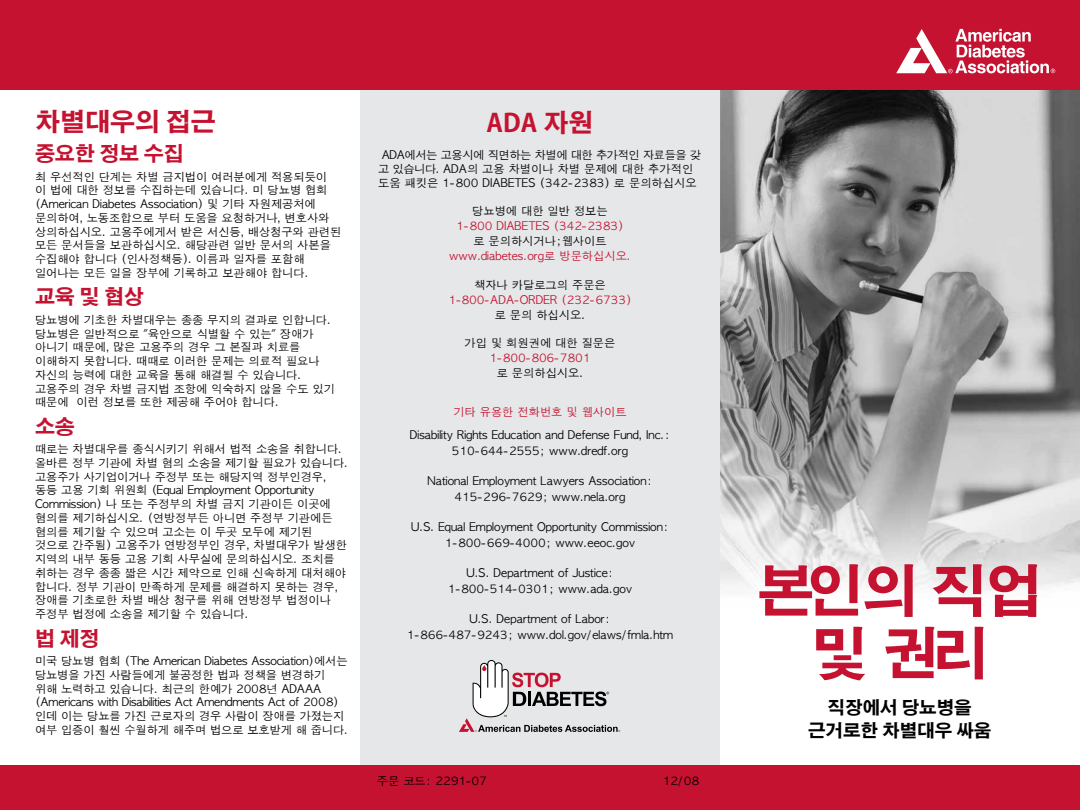
<style>
.page{position:relative;width:1080px;height:810px;background:#fff}
.page>*{position:absolute;margin:0;border:0;box-sizing:border-box;transform-origin:0 0}
.t1{font:700 56.25px/62.5px "Adobe Gothic Std";letter-spacing:-.07em;color:#c41230;text-align:center}
.t2{font:700 25px "Adobe Gothic Std";color:#c41230}
.t3{font:700 20px "Adobe Gothic Std";letter-spacing:-.005em;color:#c41230}
.t4{font:700 17.5px/22.5px "Adobe Gothic Std";color:#000;text-align:center}
.t5{font:11.25px/13.8px "Apple Gothic";letter-spacing:-.005em;color:#000}
.t6{font:11.25px "Apple Gothic";color:#c41230}
</style>
<div class="page">
<img style="left:720px;top:90px;width:360px;height:501px">
<div style="left:360px;top:0;width:360px;height:810px;background:#e6e7e8"></div>
<div style="left:0;top:765px;width:1080px;height:45px;background:#c41230"></div>
<div style="left:0;top:0;width:1080px;height:90px;background:#c41230"></div>
<svg style="left:896px;top:29px;width:159px;height:44px"></svg>
<svg style="left:459px;top:660px;width:161px;height:72px"></svg>
<h2 class="t2" style="left:35px;top:107px;width:182px">차별대우의 접근</h2>
<h3 class="t3" style="left:35px;top:142px;width:150px">중요한 정보 수집</h3>
<p class="t5" style="left:35px;top:170px;width:308px">최 우선적인 단계는 차별 금지법이 여러분에게 적용되듯이<br>이 법에 대한 정보를 수집하는데 있습니다. 미 당뇨병 협회 (American Diabetes Association) 및 기타 자원제공처에 문의하여, 노동조합으로 부터 도움을 요청하거나, 변호사와 상의하십시오. 고용주에게서 받은 서신등, 배상청구와 관련된 모든 문서들을 보관하십시오. 해당관련 일반 문서의 사본을 수집해야 합니다 (인사정책등). 이름과 일자를 포함해 일어나는 모든 일을 장부에 기록하고 보관해야 합니다.</p>
<h3 class="t3" style="left:35px;top:285px;width:110px">교육 및 협상</h3>
<p class="t5" style="left:35px;top:313px;width:301px">당뇨병에 기초한 차별대우는 종종 무지의 결과로 인합니다. 당뇨병은 일반적으로 "육안으로 식별할 수 있는" 장애가 아니기 때문에, 많은 고용주의 경우 그 본질과 치료를 이해하지 못합니다. 때때로 이러한 문제는 의료적 필요나 자신의 능력에 대한 교육을 통해 해결될 수 있습니다. 고용주의 경우 차별 금지법 조항에 익숙하지 않을 수도 있기 때문에 이런 정보를 또한 제공해 주어야 합니다.</p>
<h3 class="t3" style="left:35px;top:414px;width:41px">소송</h3>
<p class="t5" style="left:35px;top:442px;width:315px">때로는 차별대우를 종식시키기 위해서 법적 소송을 취합니다. 올바른 정부 기관에 차별 혐의 소송을 제기할 필요가 있습니다. 고용주가 사기업이거나 주정부 또는 해당지역 정부인경우, 동등 고용 기회 위원회 (Equal Employment Opportunity<br>Commission) 나 또는 주정부의 차별 금지 기관이든 이곳에 혐의를 제기하십시오. (연방정부든 아니면 주정부 기관에든 혐의를 제기할 수 있으며 고소는 이 두곳 모두에 제기된 것으로 간주됨) 고용주가 연방정부인 경우, 차별대우가 발생한 지역의 내부 동등 고용 기회 사무실에 문의하십시오. 조치를 취하는 경우 종종 짧은 시간 제약으로 인해 신속하게 대처해야 합니다. 정부 기관이 만족하게 문제를 해결하지 못하는 경우, 장애를 기초로한 차별 배상 청구를 위해 연방정부 법정이나 주정부 법정에 소송을 제기할 수 있습니다.</p>
<h3 class="t3" style="left:35px;top:626px;width:66px">법 제정</h3>
<p class="t5" style="left:35px;top:654px;width:315px">미국 당뇨병 협회 (The American Diabetes Association)에서는 당뇨병을 가진 사람들에게 불공정한 법과 정책을 변경하기 위해 노력하고 있습니다. 최근의 한예가 2008년 ADAAA (Americans with Disabilities Act Amendments Act of 2008) 인데 이는 당뇨를 가진 근로자의 경우 사람이 장애를 가졌는지 여부 입증이 훨씬 수월하게 해주며 법으로 보호받게 해 줍니다.</p>
<h2 class="t2" style="left:487px;top:108px;width:108px">ADA 자원</h2>
<p class="t5" style="left:378px;top:149px;width:325px;text-indent:4px">ADA에서는 고용시에 직면하는 차별에 대한 추가적인 자료들을 갖 고 있습니다. ADA의 고용 차별이나 차별 문제에 대한 추가적인 도움 패킷은 1-800 DIABETES (342-2383) 로 문의하십시오</p>
<p class="t5" style="left:472px;top:205px;width:137px">당뇨병에 대한 일반 정보는</p>
<p class="t6" style="left:456px;top:220px;width:169px">1-800 DIABETES (342-2383)</p>
<p class="t5" style="left:473px;top:235px;width:135px">로 문의하시거나;웹사이트</p>
<p class="t6" style="left:449px;top:250px;width:183px">www.diabetes.org로 방문하십시오.</p>
<p class="t5" style="left:474px;top:278px;width:133px">책자나 카달로그의 주문은</p>
<p class="t6" style="left:448px;top:293px;width:185px">1-800-ADA-ORDER (232-6733)</p>
<p class="t5" style="left:495px;top:308px;width:92px">로 문의 하십시오.</p>
<p class="t5" style="left:465px;top:337px;width:152px">가입 및 회원권에 대한 질문은</p>
<p class="t6" style="left:490px;top:352px;width:103px">1-800-806-7801</p>
<p class="t5" style="left:497px;top:367px;width:88px">로 문의하십시오.</p>
<p class="t6" style="left:453px;top:406px;width:175px">기타 유용한 전화번호 및 웹사이트</p>
<p class="t5" style="left:410px;top:427px;width:262px;line-height:16.2px;text-align:center">Disability Rights Education and Defense Fund, Inc.:<br>510-644-2555; www.dredf.org</p>
<p class="t5" style="left:428px;top:473px;width:226px;line-height:16.2px;text-align:center">National Employment Lawyers Association:<br>415-296-7629; www.nela.org</p>
<p class="t5" style="left:411px;top:519px;width:259px;line-height:16.2px;text-align:center">U.S. Equal Employment Opportunity Commission:<br>1-800-669-4000; www.eeoc.gov</p>
<p class="t5" style="left:448px;top:565px;width:186px;line-height:16.2px;text-align:center">U.S. Department of Justice:<br>1-800-514-0301; www.ada.gov</p>
<p class="t5" style="left:407px;top:611px;width:268px;line-height:16.2px;text-align:center">U.S. Department of Labor:<br>1-866-487-9243; www.dol.gov/elaws/fmla.htm</p>
<p class="t5" style="left:377px;top:774px;width:112px">주문 코드: 2291-07</p>
<p class="t5" style="left:663px;top:774px;width:38px">12/08</p>
<h1 class="t1" style="left:758px;top:561px;width:286px">본인의 직업 및 권리</h1>
<h3 class="t4" style="left:808px;top:697px;width:185px">직장에서 당뇨병을 근거로한 차별대우 싸움</h3>
</div>
